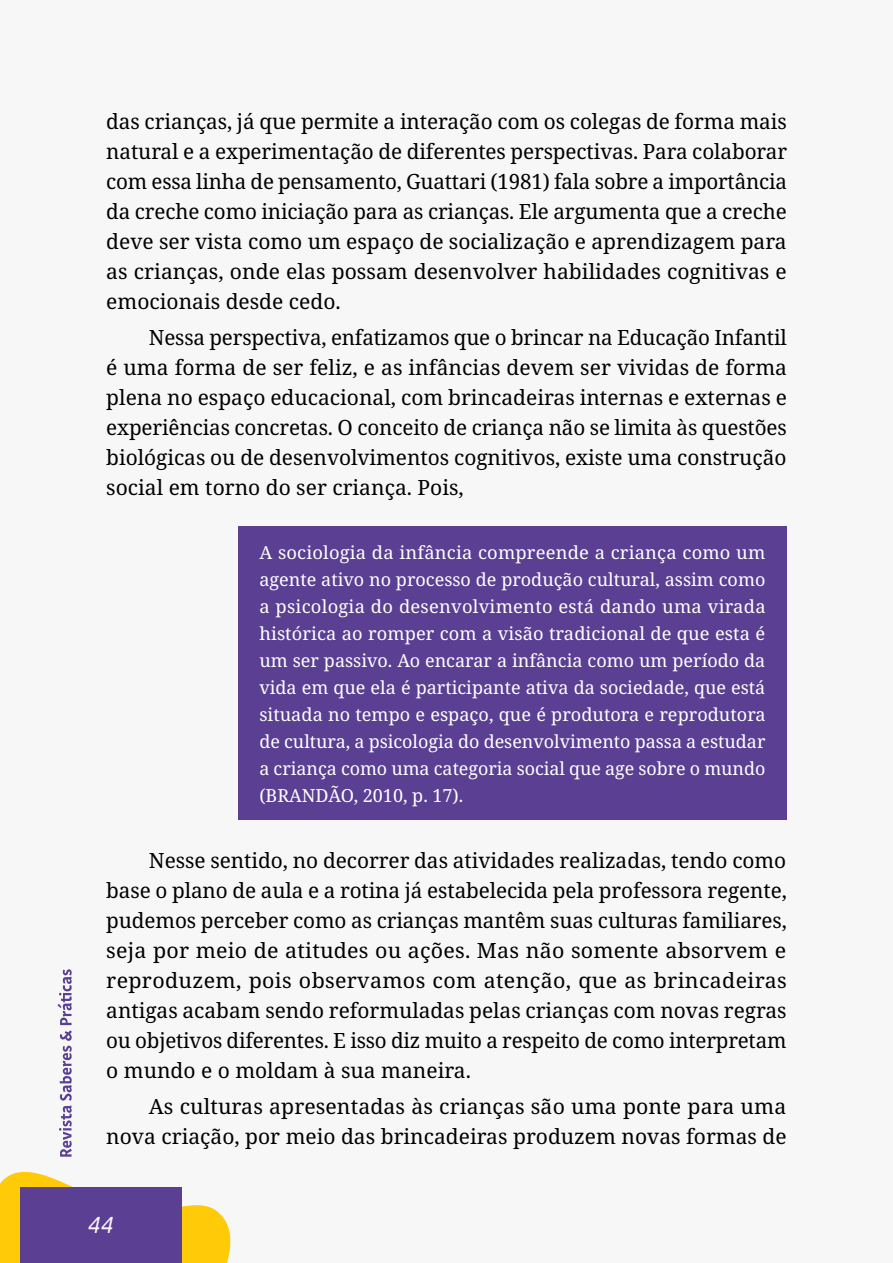
<style>
.page{position:relative;width:893px;height:1263px;background:#fff}
.page>*{position:absolute;margin:0;border:0;box-sizing:border-box;transform-origin:0 0}
.t1{font:italic 24px "Oscine";color:#fcf4f9}
.t2{font:21px/30px "Noto Serif";color:#000;text-align:justify}
.t3{font:18px/27px "Noto Serif";color:#fff;text-align:justify}
</style>
<div class="page">
<svg style="left:0;top:969px;width:231px;height:294px"></svg>
<div style="left:238px;top:527px;width:549px;height:292px;background:#5a3f92"></div>
<p class="t2" style="left:106px;top:107px;width:682px">das crianças, já que permite a interação com os colegas de forma mais natural e a experimentação de diferentes perspectivas. Para colaborar com essa linha de pensamento, Guattari (1981) fala sobre a importância da creche como iniciação para as crianças. Ele argumenta que a creche deve ser vista como um espaço de socialização e aprendizagem para as crianças, onde elas possam desenvolver habilidades cognitivas e emocionais desde cedo.</p>
<p class="t2" style="left:106px;top:323px;width:682px;text-indent:43px">Nessa perspectiva, enfatizamos que o brincar na Educação Infantil é uma forma de ser feliz, e as infâncias devem ser vividas de forma plena no espaço educacional, com brincadeiras internas e externas e experiências concretas. O conceito de criança não se limita às questões biológicas ou de desenvolvimentos cognitivos, existe uma construção social em torno do ser criança. Pois,</p>
<p class="t3" style="left:259px;top:539px;width:508px">A sociologia da infância compreende a criança como um agente ativo no processo de produção cultural, assim como a psicologia do desenvolvimento está dando uma virada histórica ao romper com a visão tradicional de que esta é um ser passivo. Ao encarar a infância como um período da vida em que ela é participante ativa da sociedade, que está situada no tempo e espaço, que é produtora e reprodutora de cultura, a psicologia do desenvolvimento passa a estudar a criança como uma categoria social que age sobre o mundo (BRANDÃO, 2010, p. 17).</p>
<p class="t2" style="left:106px;top:846px;width:682px;text-indent:43px">Nesse sentido, no decorrer das atividades realizadas, tendo como base o plano de aula e a rotina já estabelecida pela professora regente, pudemos perceber como as crianças mantêm suas culturas familiares, seja por meio de atitudes ou ações. Mas não somente absorvem e reproduzem, pois observamos com atenção, que as brincadeiras antigas acabam sendo reformuladas pelas crianças com novas regras ou objetivos diferentes. E isso diz muito a respeito de como interpretam o mundo e o moldam à sua maneira.</p>
<p class="t2" style="left:106px;top:1092px;width:682px;text-align:right">As culturas apresentadas às crianças são uma ponte para uma nova criação, por meio das brincadeiras produzem novas formas de</p>
<p class="t1" style="left:88px;top:1211px;width:27px">44</p>
</div>
